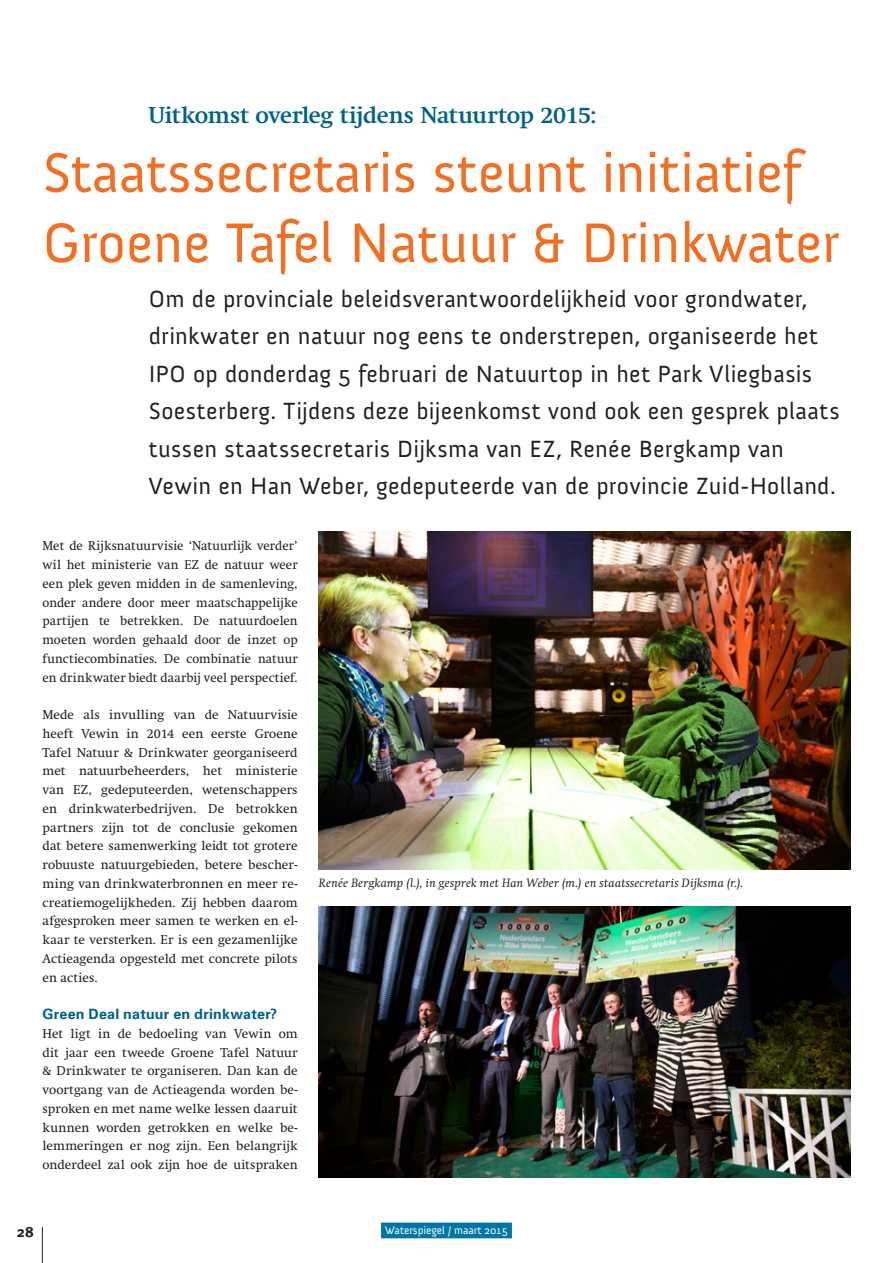
<style>
.page{position:relative;width:893px;height:1263px;background:#fff}
.page>*{position:absolute;margin:0;border:0;box-sizing:border-box;transform-origin:0 0}
.t1{font:57px/70.2px "Anivers";color:#f36e21}
.t2{font:24px/37.5px "Anivers";letter-spacing:.015em;color:#231f20}
.t3{font:700 22.5px "Swift";letter-spacing:-.015em;color:#006288}
.t4{font:700 15px "Meta Plus";color:#231f20}
.t5{font:700 14.25px "Univers";letter-spacing:.015em;color:#006288}
.t6{font:12.75px/18.8px "Swift";letter-spacing:.01em;color:#231f20;text-align:justify}
.t7{font:italic 12px "Swift";letter-spacing:.025em;color:#231f20}
.t8{font:11.25px "Anivers";color:#fff}
</style>
<div class="page">
<hr style="left:42px;top:1227px;width:1px;height:36px;background:#231f20">
<div style="left:381px;top:1222px;width:131px;height:16px;background:#0076a3"></div>
<img style="left:319px;top:907px;width:531px;height:271px">
<img style="left:319px;top:532px;width:531px;height:337px">
<h3 class="t3" style="left:149px;top:102px;width:449px">Uitkomst overleg tijdens Natuurtop 2015:</h3>
<h1 class="t1" style="left:43px;top:138px;width:798px">Staatssecretaris steunt initiatief<br>Groene Tafel Natuur &amp; Drinkwater</h1>
<p class="t2" style="left:149px;top:280px;width:692px">Om de provinciale beleidsverantwoordelijkheid voor grondwater, drinkwater en natuur nog eens te onderstrepen, organiseerde het IPO op donderdag 5 februari de Natuurtop in het Park Vliegbasis Soesterberg. Tijdens deze bijeenkomst vond ook een gesprek plaats tussen staatssecretaris Dijksma van EZ, Renée Bergkamp van Vewin en Han Weber, gedeputeerde van de provincie Zuid-Holland.</p>
<p class="t6" style="left:43px;top:537px;width:257px">Met de Rijksnatuurvisie ‘Natuurlijk verder’ wil het ministerie van EZ de natuur weer een plek geven midden in de samenleving, onder andere door meer maatschappelijke partijen te betrekken. De natuurdoelen moeten worden gehaald door de inzet op functiecombinaties. De combinatie natuur en drinkwater biedt daarbij veel perspectief.</p>
<p class="t6" style="left:43px;top:705px;width:257px">Mede als invulling van de Natuurvisie heeft Vewin in 2014 een eerste Groene Tafel Natuur &amp; Drinkwater georganiseerd met natuurbeheerders, het ministerie van EZ, gedeputeerden, wetenschappers en drinkwaterbedrijven. De betrokken partners zijn tot de conclusie gekomen dat betere samenwerking leidt tot grotere robuuste natuurgebieden, betere bescher&shy;ming van drinkwaterbronnen en meer re&shy;creatiemogelijkheden. Zij hebben daarom afgesproken meer samen te werken en el&shy;kaar te versterken. Er is een gezamenlijke Actieagenda opgesteld met concrete pilots en acties.</p>
<p class="t5" style="left:43px;top:1005px;width:236px">Green Deal natuur en drinkwater?</p>
<p class="t6" style="left:43px;top:1024px;width:257px">Het ligt in de bedoeling van Vewin om dit jaar een tweede Groene Tafel Natuur &amp; Drinkwater te organiseren. Dan kan de voortgang van de Actieagenda worden be&shy;sproken en met name welke lessen daaruit kunnen worden getrokken en welke be&shy;lemmeringen er nog zijn. Een belangrijk onderdeel zal ook zijn hoe de uitspraken</p>
<p class="t7" style="left:319px;top:876px;width:426px">Renée Bergkamp (l.), in gesprek met Han Weber (m.) en staatssecretaris Dijksma (r.).</p>
<p class="t4" style="left:17px;top:1223px;width:19px">28</p>
<p class="t8" style="left:385px;top:1224px;width:124px">Waterspiegel / maart 2015</p>
</div>
